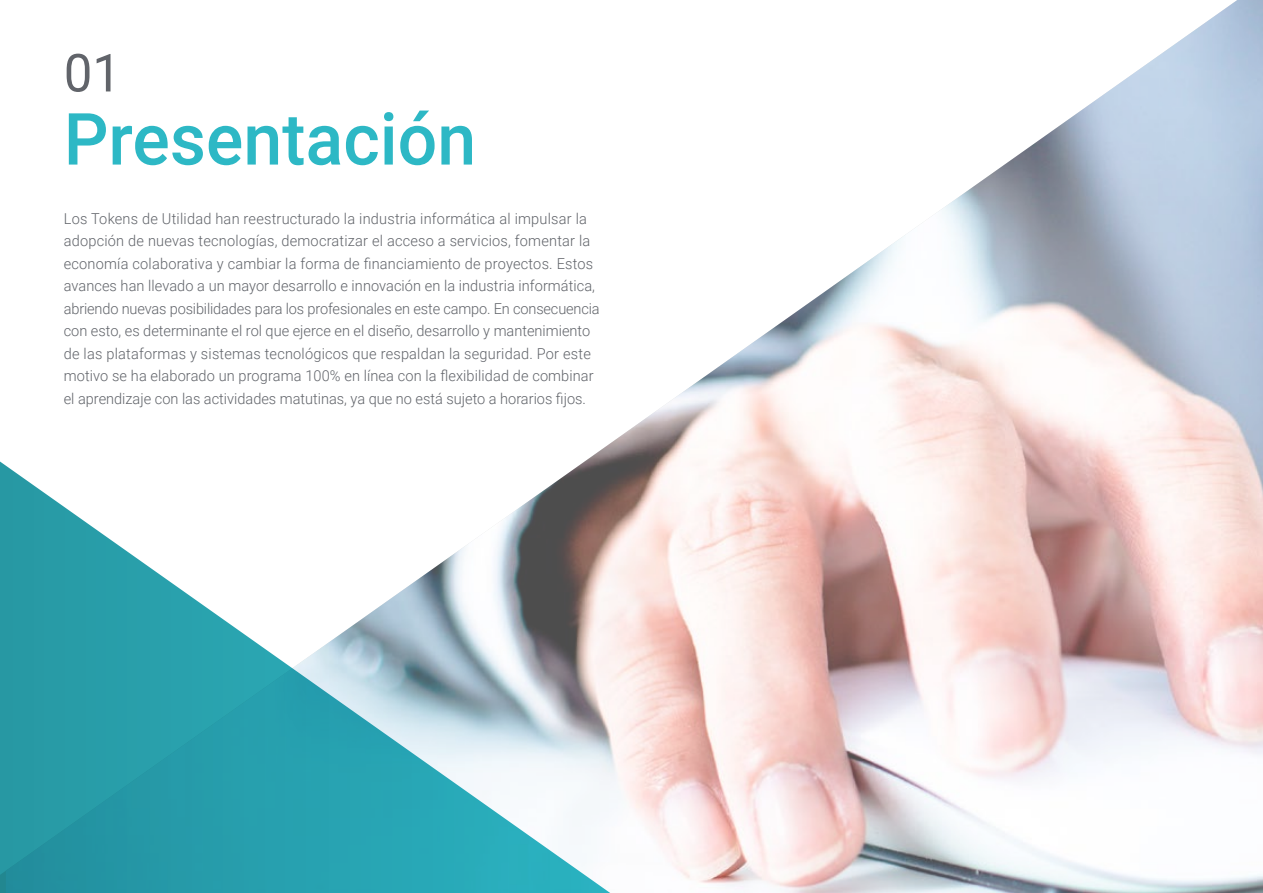
<style>
.page{position:relative;width:1263px;height:893px;background:#fff}
.page>*{position:absolute;margin:0;border:0;box-sizing:border-box;transform-origin:0 0}
.t1{font:500 72px "Roboto";color:#2db8c5}
.t2{font:52.5px "Roboto";color:#61646a}
.t3{font:300 15px/22.5px "Roboto";letter-spacing:.01em;color:#61646a}
</style>
<div class="page">
<img style="left:607px;top:0;width:656px;height:893px">
<svg style="left:0;top:446px;width:640px;height:447px"></svg>
<h2 class="t2" style="left:64px;top:36px;width:59px">01</h2>
<h1 class="t1" style="left:64px;top:89px;width:414px">Presentación</h1>
<p class="t3" style="left:64px;top:207px;width:537px">Los Tokens de Utilidad han reestructurado la industria informática al impulsar la adopción de nuevas tecnologías, democratizar el acceso a servicios, fomentar la economía colaborativa y cambiar la forma de financiamiento de proyectos. Estos avances han llevado a un mayor desarrollo e innovación en la industria informática, abriendo nuevas posibilidades para los profesionales en este campo. En consecuencia con esto, es determinante el rol que ejerce en el diseño, desarrollo y mantenimiento de las plataformas y sistemas tecnológicos que respaldan la seguridad. Por este motivo se ha elaborado un programa 100% en línea con la flexibilidad de combinar el aprendizaje con las actividades matutinas, ya que no está sujeto a horarios fijos.</p>
</div>
